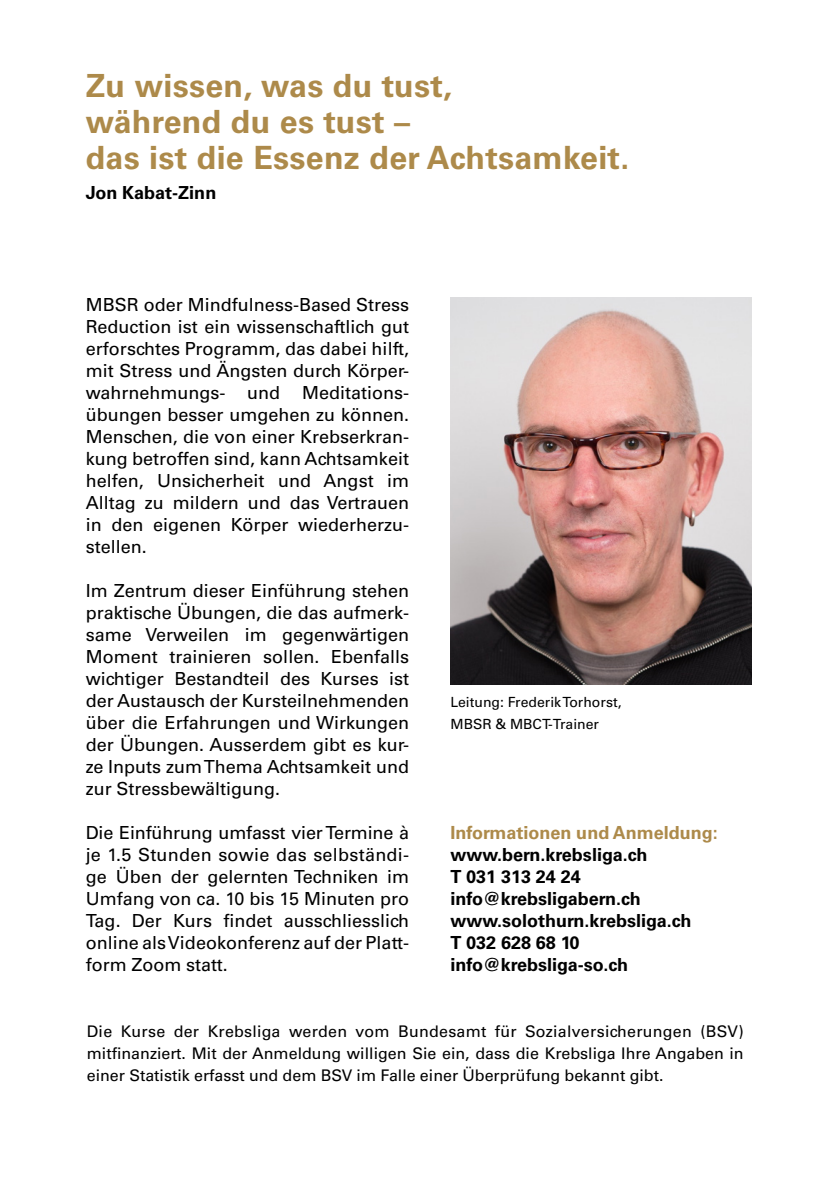
<style>
.page{position:relative;width:840px;height:1191px;background:#fff}
.page>*{position:absolute;margin:0;border:0;box-sizing:border-box;transform-origin:0 0}
.t1{font:700 32px/36px "Univers LT Std";letter-spacing:.01em;color:#ad8a4a}
.t2{font:18px/22px "Univers LT Std";color:#000;text-align:justify}
.t3{font:700 18px/22px "Univers LT Std";color:#000}
.t4{font:700 18px "Univers LT Std";color:#ad8a4a}
.t5{font:16px/22px "Univers LT Std";color:#000;text-align:justify}
.t6{font:14px/22px "Univers LT Std";color:#000}
</style>
<div class="page">
<img style="left:450px;top:297px;width:301px;height:387px">
<h1 class="t1" style="left:86px;top:68px;width:544px">Zu wissen, was du tust,<br>während du es tust –<br>das ist die Essenz der Achtsamkeit.</h1>
<p class="t3" style="left:86px;top:182px;width:132px">Jon Kabat-Zinn</p>
<p class="t2" style="left:86px;top:293px;width:325px">MBSR oder Mindfulness-Based Stress Reduction ist ein wissenschaftlich gut erforschtes Programm, das dabei hilft, mit Stress und Ängsten durch Körper&shy;wahrnehmungs- und Meditations&shy;übungen besser umgehen zu können.<br>Menschen, die von einer Krebserkran&shy;kung betroffen sind, kann Achtsamkeit helfen, Unsicherheit und Angst im Alltag zu mildern und das Vertrauen in den eigenen Körper wiederherzu&shy;stellen.</p>
<p class="t2" style="left:86px;top:579px;width:325px">Im Zentrum dieser Einführung stehen praktische Übungen, die das aufmerk&shy;same Verweilen im gegenwärtigen Moment trainieren sollen. Ebenfalls wichtiger Bestandteil des Kurses ist der Austausch der Kursteilnehmenden über die Erfahrungen und Wirkungen der Übungen. Ausserdem gibt es kur&shy;ze Inputs zum Thema Achtsamkeit und zur Stressbewältigung.</p>
<p class="t2" style="left:86px;top:821px;width:325px">Die Einführung umfasst vier Termine à je 1.5 Stunden sowie das selbständi&shy;ge Üben der gelernten Techniken im Umfang von ca. 10 bis 15 Minuten pro Tag. Der Kurs findet ausschliesslich online als Videokonferenz auf der Platt&shy;form Zoom statt.</p>
<p class="t6" style="left:450px;top:691px;width:173px">Leitung: Frederik Torhorst,<br>MBSR &amp; MBCT-Trainer</p>
<p class="t4" style="left:450px;top:822px;width:268px">Informationen und Anmeldung:</p>
<p class="t3" style="left:450px;top:843px;width:242px">www.bern.krebsliga.ch<br>T 031 313 24 24 info@krebsligabern.ch www.solothurn.krebsliga.ch<br>T 032 628 68 10 info@krebsliga-so.ch</p>
<p class="t5" style="left:87px;top:1020px;width:658px">Die Kurse der Krebsliga werden vom Bundesamt für Sozialversicherungen (BSV) mitfinanziert. Mit der Anmeldung willigen Sie ein, dass die Krebsliga Ihre Angaben in einer Statistik erfasst und dem BSV im Falle einer Überprüfung bekannt gibt.</p>
</div>
